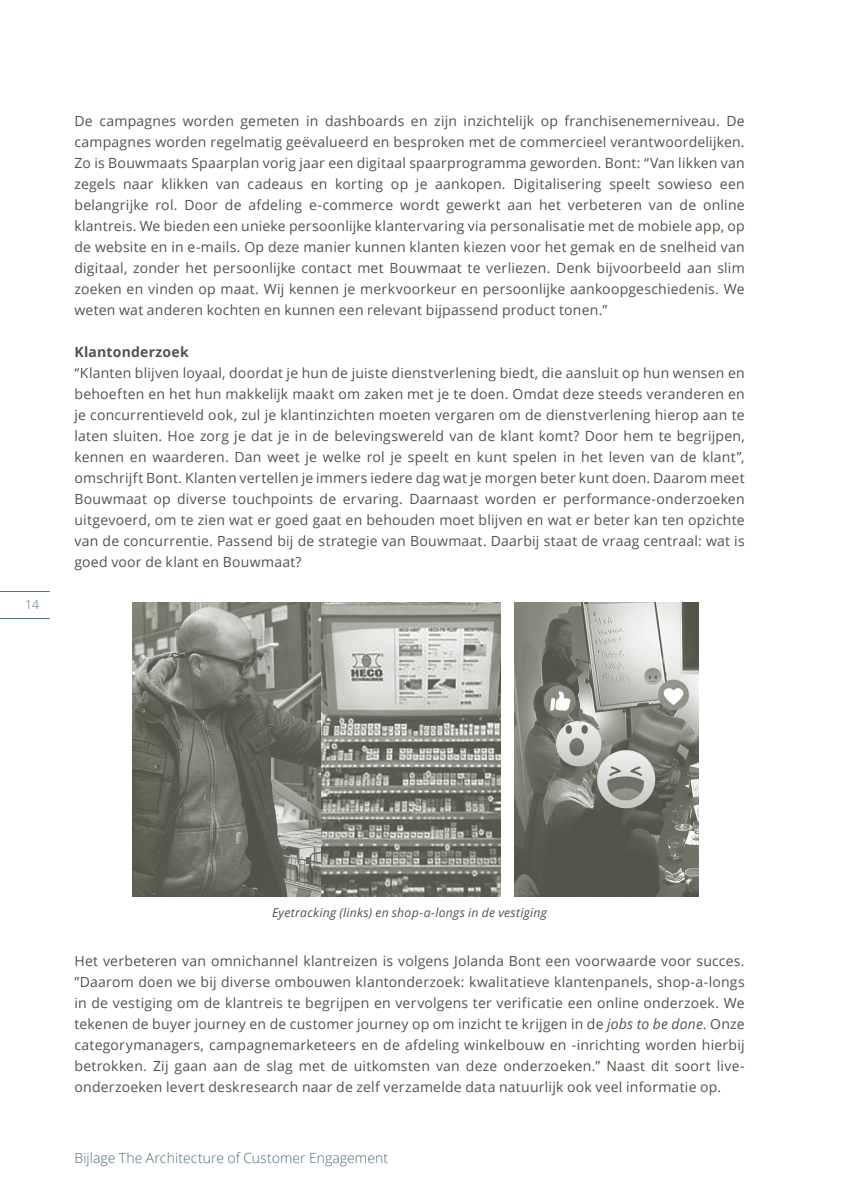
<style>
.page{position:relative;width:844px;height:1191px;background:#fff}
.page>*{position:absolute;margin:0;border:0;box-sizing:border-box;transform-origin:0 0}
._2020_Plat{font:14px/21px "Open Sans";letter-spacing:.015em;color:#535249;text-align:justify}
.t1{font:300 14px "Open Sans";letter-spacing:.005em;color:#476c78}
._2020_Tussenkop{font:700 14px "Open Sans";letter-spacing:.015em;color:#535249}
.t2{font:italic 12.25px "Open Sans";letter-spacing:.02em;color:#535249}
.t3{font:300 12.25px "Open Sans";color:#476c78}
.s1{font-style:italic}
</style>
<div class="page">
<hr style="left:0;top:591px;width:50px;height:1px;background:#476c78">
<hr style="left:0;top:618px;width:50px;height:1px;background:#476c78">
<img style="left:132px;top:602px;width:368px;height:294px">
<img style="left:514px;top:602px;width:184px;height:294px">
<p class="t3" style="left:25px;top:596px;width:15px">14</p>
<p class="_2020_Plat" style="left:74px;top:110px;width:671px">De campagnes worden gemeten in dashboards en zijn inzichtelijk op franchisenemerniveau. De campagnes worden regelmatig geëvalueerd en besproken met de commercieel verantwoordelijken.<br>Zo is Bouwmaats Spaarplan vorig jaar een digitaal spaarprogramma geworden. Bont: “Van likken van zegels naar klikken van cadeaus en korting op je aankopen. Digitalisering speelt sowieso een belangrijke rol. Door de afdeling e-commerce wordt gewerkt aan het verbeteren van de online klantreis. We bieden een unieke persoonlijke klantervaring via personalisatie met de mobiele app, op de website en in e-mails. Op deze manier kunnen klanten kiezen voor het gemak en de snelheid van digitaal, zonder het persoonlijke contact met Bouwmaat te verliezen. Denk bijvoorbeeld aan slim zoeken en vinden op maat. Wij kennen je merkvoorkeur en persoonlijke aankoopgeschiedenis. We weten wat anderen kochten en kunnen een relevant bijpassend product tonen.”</p>
<h4 class="_2020_Tussenkop" style="left:74px;top:342px;width:116px">Klantonderzoek</h4>
<p class="_2020_Plat" style="left:74px;top:362px;width:671px">“Klanten blijven loyaal, doordat je hun de juiste dienstverlening biedt, die aansluit op hun wensen en behoeften en het hun makkelijk maakt om zaken met je te doen. Omdat deze steeds veranderen en je concurrentieveld ook, zul je klantinzichten moeten vergaren om de dienstverlening hierop aan te laten sluiten. Hoe zorg je dat je in de belevingswereld van de klant komt? Door hem te begrijpen, kennen en waarderen. Dan weet je welke rol je speelt en kunt spelen in het leven van de klant”, omschrijft Bont. Klanten vertellen je immers iedere dag wat je morgen beter kunt doen. Daarom meet Bouwmaat op diverse touchpoints de ervaring. Daarnaast worden er performance-onderzoeken uitgevoerd, om te zien wat er goed gaat en behouden moet blijven en wat er beter kan ten opzichte van de concurrentie. Passend bij de strategie van Bouwmaat. Daarbij staat de vraag centraal: wat is goed voor de klant en Bouwmaat?</p>
<p class="t2" style="left:272px;top:904px;width:276px">Eyetracking (links) en shop-a-longs in de vestiging</p>
<p class="_2020_Plat" style="left:74px;top:950px;width:671px">Het verbeteren van omnichannel klantreizen is volgens Jolanda Bont een voorwaarde voor succes. ”Daarom doen we bij diverse ombouwen klantonderzoek: kwalitatieve klantenpanels, shop-a-longs in de vestiging om de klantreis te begrijpen en vervolgens ter verificatie een online onderzoek. We tekenen de buyer journey en de customer journey op om inzicht te krijgen in de <span class="s1">jobs to be done</span>. Onze categorymanagers, campagnemarketeers en de afdeling winkelbouw en -inrichting worden hierbij betrokken. Zij gaan aan de slag met de uitkomsten van deze onderzoeken.” Naast dit soort live&shy;onderzoeken levert deskresearch naar de zelf verzamelde data natuurlijk ook veel informatie op.</p>
<p class="t1" style="left:74px;top:1148px;width:315px">Bijlage The Architecture of Customer Engagement</p>
</div>
